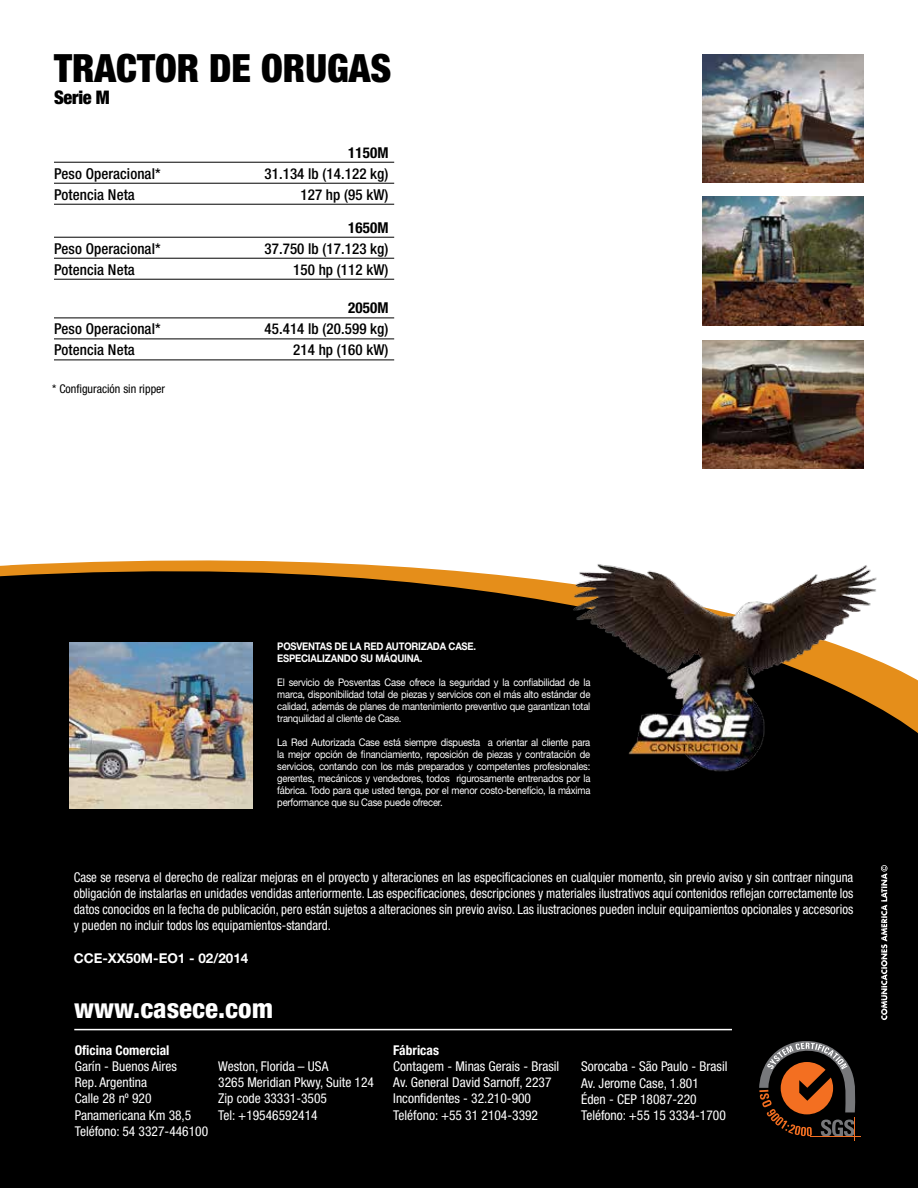
<style>
.page{position:relative;width:918px;height:1188px;background:#fff}
.page>*{position:absolute;margin:0;border:0;box-sizing:border-box;transform-origin:0 0}
.t1{font:900 condensed 39px "Helvetica Neue LT Std";color:#000}
.t2{font:800 condensed 27px "Helvetica Neue LT Std";color:#fff}
.t3{font:900 condensed 18.75px "Helvetica Neue LT Std";letter-spacing:-.015em;color:#000}
.t4{font:500 condensed 15px "Helvetica Neue LT Std";letter-spacing:.005em;color:#000}
.t5{font:700 condensed 15px "Helvetica Neue LT Std";letter-spacing:.005em;color:#000}
.t6{font:condensed 13.5px/16.2px "Helvetica Neue LT Std";color:#fff;text-align:justify;scale:.95 1}
.t7{font:condensed 13.5px/16.2px "Helvetica Neue LT Std";color:#fff}
.t8{font:700 condensed 13.5px "Helvetica Neue LT Std";color:#fff}
.t9{font:700 13.5px "Helvetica Neue LT Std";color:#fff}
.t10{font:condensed 12px "Helvetica Neue LT Std";color:#000}
.t11{font:10.5px/12px "Helvetica Neue LT Std";letter-spacing:-.02em;color:#fff;text-align:justify;scale:.9 1}
.t12{font:700 10.5px/12px "Helvetica Neue LT Std";letter-spacing:-.02em;color:#fff;scale:.9 1}
</style>
<div class="page">
<div style="left:0;top:537px;width:918px;height:651px;background:#000"></div>
<svg style="left:0;top:317px;width:918px;height:284px"></svg>
<hr style="left:811px;top:1136px;width:50px;height:1px;background:#f36f21">
<svg style="left:759px;top:1041px;width:97px;height:100px"></svg>
<img style="left:548px;top:545px;width:370px;height:227px">
<img style="left:69px;top:642px;width:184px;height:167px">
<hr style="left:74px;top:1029px;width:658px;height:1px;background:#fff">
<svg style="left:917px;top:317px;width:1px;height:23px"></svg>
<svg style="left:881px;top:865px;width:7px;height:155px"></svg>
<img style="left:702px;top:54px;width:162px;height:129px">
<img style="left:702px;top:197px;width:162px;height:128px">
<img style="left:702px;top:340px;width:162px;height:129px">
<hr style="left:54px;top:237px;width:340px;height:1px;background:#000">
<hr style="left:54px;top:258px;width:340px;height:1px;background:#000">
<hr style="left:54px;top:279px;width:340px;height:1px;background:#000">
<hr style="left:54px;top:318px;width:340px;height:1px;background:#000">
<hr style="left:54px;top:339px;width:340px;height:1px;background:#000">
<hr style="left:54px;top:360px;width:340px;height:1px;background:#000">
<svg style="left:0;top:317px;width:10px;height:249px"></svg>
<hr style="left:54px;top:162px;width:340px;height:1px;background:#000">
<hr style="left:54px;top:183px;width:340px;height:1px;background:#000">
<hr style="left:54px;top:204px;width:340px;height:1px;background:#000">
<h1 class="t1" style="left:54px;top:44px;width:339px">TRACTOR DE ORUGAS</h1>
<h3 class="t3" style="left:54px;top:86px;width:57px">Serie M</h3>
<h3 class="t5" style="left:348px;top:143px;width:42px">1150M</h3>
<h3 class="t4" style="left:54px;top:164px;width:108px">Peso Operacional*</h3>
<h3 class="t4" style="left:265px;top:164px;width:125px">31.134 lb (14.122 kg)</h3>
<h3 class="t4" style="left:54px;top:185px;width:82px">Potencia Neta</h3>
<h3 class="t4" style="left:300px;top:185px;width:90px">127 hp (95 kW)</h3>
<h3 class="t5" style="left:348px;top:218px;width:42px">1650M</h3>
<h3 class="t4" style="left:54px;top:239px;width:108px">Peso Operacional*</h3>
<h3 class="t4" style="left:265px;top:239px;width:125px">37.750 lb (17.123 kg)</h3>
<h3 class="t4" style="left:54px;top:260px;width:82px">Potencia Neta</h3>
<h3 class="t4" style="left:293px;top:260px;width:97px">150 hp (112 kW)</h3>
<h3 class="t5" style="left:348px;top:299px;width:42px">2050M</h3>
<h3 class="t4" style="left:54px;top:320px;width:108px">Peso Operacional*</h3>
<h3 class="t4" style="left:265px;top:320px;width:125px">45.414 lb (20.599 kg)</h3>
<h3 class="t4" style="left:54px;top:341px;width:82px">Potencia Neta</h3>
<h3 class="t4" style="left:293px;top:341px;width:97px">214 hp (160 kW)</h3>
<p class="t10" style="left:52px;top:381px;width:114px">* Configuración sin ripper</p>
<p class="t12" style="left:277px;top:640px;width:222px">POSVENTAS DE LA RED AUTORIZADA CASE.<br>ESPECIALIZANDO SU MÁQUINA.</p>
<p class="t11" style="left:277px;top:676px;width:349px">El servicio de Posventas Case ofrece la seguridad y la confiabilidad de la marca, disponibilidad total de piezas y servicios con el más alto estándar de calidad, además de planes de mantenimiento preventivo que garantizan total tranquilidad al cliente de Case.</p>
<p class="t11" style="left:277px;top:736px;width:349px">La Red Autorizada Case está siempre dispuesta a orientar al cliente para la mejor opción de financiamiento, reposición de piezas y contratación de servicios, contando con los más preparados y competentes profesionales: gerentes, mecánicos y vendedores, todos rigurosamente entrenados por la fábrica. Todo para que usted tenga, por el menor costo-benefício, la máxima performance que su Case puede ofrecer.</p>
<p class="t6" style="left:74px;top:869px;width:822px">Case se reserva el derecho de realizar mejoras en el proyecto y alteraciones en las especificaciones en cualquier momento, sin previo aviso y sin contraer ninguna obligación de instalarlas en unidades vendidas anteriormente. Las especificaciones, descripciones y materiales ilustrativos aquí contenidos reflejan correctamente los datos conocidos en la fecha de publicación, pero están sujetos a alteraciones sin previo aviso. Las ilustraciones pueden incluir equipamientos opcionales y accesorios y pueden no incluir todos los equipamientos-standard.</p>
<p class="t9" style="left:74px;top:950px;width:176px">CCE-XX50M-EO1 - 02/2014</p>
<h2 class="t2" style="left:74px;top:992px;width:200px">www.casece.com</h2>
<p class="t8" style="left:75px;top:1042px;width:96px">Oficina Comercial</p>
<p class="t7" style="left:75px;top:1058px;width:135px">Garín - Buenos Aires<br>Rep. Argentina<br>Calle 28 nº 920<br>Panamericana Km 38,5<br>Teléfono: 54 3327-446100</p>
<p class="t7" style="left:218px;top:1058px;width:157px">Weston, Florida – USA<br>3265 Meridian Pkwy, Suite 124<br>Zip code 33331-3505<br>Tel: +19546592414</p>
<p class="t8" style="left:393px;top:1042px;width:47px">Fábricas</p>
<p class="t7" style="left:393px;top:1058px;width:168px">Contagem - Minas Gerais - Brasil<br>Av. General David Sarnoff, 2237<br>Inconfidentes - 32.210-900<br>Teléfono: +55 31 2104-3392</p>
<p class="t7" style="left:581px;top:1058px;width:148px">Sorocaba - São Paulo - Brasil<br>Av. Jerome Case, 1.801<br>Éden - CEP 18087-220<br>Teléfono: +55 15 3334-1700</p>
</div>
